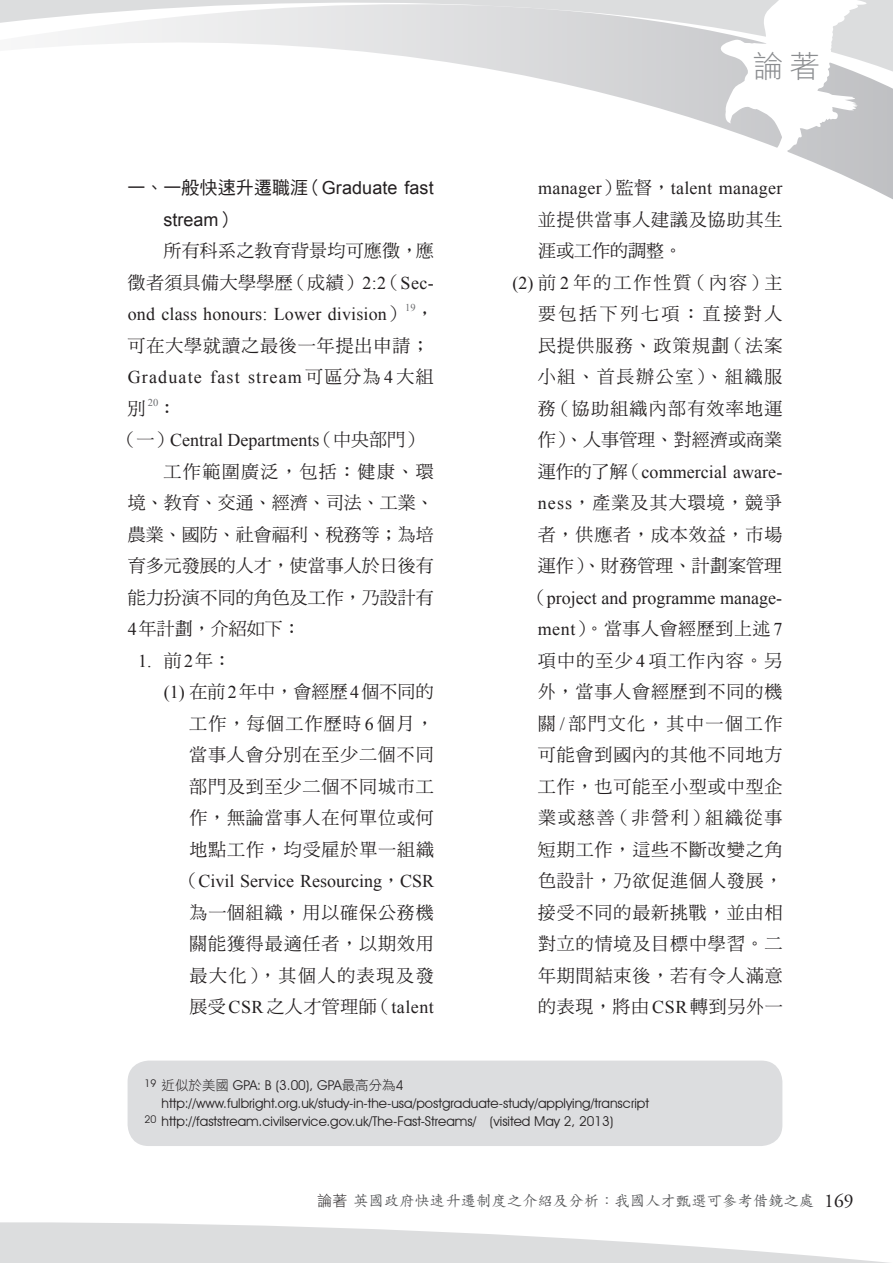
<style>
.page{position:relative;width:893px;height:1263px;background:#fff}
.page>*{position:absolute;margin:0;border:0;box-sizing:border-box;transform-origin:0 0}
.t1{font:30.6px "DF Hei Std W3";color:#8a8c8f}
.t2{font:18px/31.5px "DF Ming Std W5";letter-spacing:.05em;color:#231f20;text-align:justify}
.t3{font:18px "Times New Roman";letter-spacing:.005em;color:#231f20}
.t4{font:18px/31.5px "DF Ming Std W5";letter-spacing:.01em;color:#231f20;text-align:right}
.t5{font:18px/31.5px "Arial";letter-spacing:.005em;color:#231f20}
.t6{font:18px "DF Ming Std W5";letter-spacing:.07em;color:#231f20}
.t7{font:18px "Times New Roman";letter-spacing:.065em;color:#231f20}
.t8{font:18px "DF Ming Std W5";letter-spacing:.11em;color:#231f20}
.t9{font:18px "DF Ming Std W5";letter-spacing:.005em;color:#231f20}
.t10{font:18px "DF Ming Std W5";letter-spacing:.09em;color:#231f20}
.t11{font:18px "DF Ming Std W5";letter-spacing:.145em;color:#231f20}
.t12{font:18px "DF Ming Std W5";color:#231f20}
.t13{font:15px "DF Li Kai Shu Std W5";letter-spacing:.025em;color:#57585a}
.t14{font:13.5px "Avant Garde IT Cby BT";color:#231f20}
.t15{font:10.5px "Times New Roman";color:#6c6d70}
.s1{font-family:"DF Hei Std W5"}
.s2{font-family:"Times New Roman"}
.s3{font-family:"DF Ming Std W5"}
.s4{font-family:"DF Hei Std W3"}
.s5{font-family:"DF Hei Std W3";color:#231f20}
.s6{font-family:"Adobe Garamond Pro";font-size:19.5px;color:#231f20}
</style>
<div class="page">
<hr style="left:0;top:0;width:893px;height:3px;background:#dcddde">
<svg style="left:0;top:3px;width:893px;height:196px"></svg>
<svg style="left:717px;top:0;width:153px;height:166px"></svg>
<svg style="left:0;top:1222px;width:890px;height:41px"></svg>
<div style="left:128px;top:1060px;width:654px;height:86px;background:#dcdddf;border-radius:21px"></div>
<p class="t5" style="left:164px;top:172px;width:272px;text-indent:-36px"><span class="s1">一、一般快速升遷職涯（</span>Graduate fast stream<span class="s1">）</span></p>
<p class="t4" style="left:128px;top:235px;width:308px">所有科系之教育背景均可應徵，應<br>徵者須具備大學學歷（成績）<span class="s2">2:2</span>（<span class="s2">Sec-</span></p>
<p class="t3" style="left:128px;top:302px;width:279px">ond class honours: Lower division<span class="s3">）</span></p>
<p class="t15" style="left:405px;top:301px;width:12px">19</p>
<p class="t2" style="left:128px;top:298px;width:308px;text-align:right">，<br>可在大學就讀之最後一年提出申請；</p>
<p class="t7" style="left:128px;top:365px;width:308px">Graduate fast stream <span class="s3">可區分為</span> 4 <span class="s3">大組</span></p>
<p class="t2" style="left:128px;top:392px;width:19px">別</p>
<p class="t15" style="left:148px;top:395px;width:12px">20</p>
<p class="t2" style="left:158px;top:392px;width:19px">：</p>
<p class="t3" style="left:119px;top:428px;width:306px"><span class="s3">（一）</span>Central Departments<span class="s3">（中央部門）</span></p>
<p class="t2" style="left:128px;top:455px;width:308px;text-indent:36px">工作範圍廣泛，包括：健康、環境、教育、交通、經濟、司法、工業、農業、國防、社會福利、稅務等；為培育多元發展的人才，使當事人於日後有能力扮演不同的角色及工作，乃設計有<span class="s2">4</span>年計劃，介紹如下：</p>
<p class="t3" style="left:138px;top:648px;width:95px">1. <span class="s3">前</span>2<span class="s3">年：</span></p>
<p class="t2" style="left:189px;top:676px;width:246px;text-indent:-25px"><span class="s2">(1)</span> 在前<span class="s2">2</span>年中，會經歷<span class="s2">4</span>個不同的工作，每個工作歷時 <span class="s2">6</span> 個月，當事人會分別在至少二個不同部門及到至少二個不同城市工作，無論當事人在何單位或何地點工作，均受雇於單一組織</p>
<p class="t3" style="left:180px;top:869px;width:255px"><span class="s3">（</span>Civil Service Resourcing<span class="s3">，</span>CSR</p>
<p class="t2" style="left:189px;top:896px;width:246px">為一個組織，用以確保公務機關能獲得最適任者，以期效用最大化），其個人的表現及發展受<span class="s2">CSR</span>之人才管理師（<span class="s2">talent</span></p>
<h1 class="t1" style="left:753px;top:50px;width:69px">論著</h1>
<p class="t3" style="left:538px;top:176px;width:246px">manager<span class="s3">）監督，</span>talent manager</p>
<p class="t2" style="left:538px;top:203px;width:246px">並提供當事人建議及協助其生</p>
<p class="t12" style="left:538px;top:241px;width:145px">涯或工作的調整。</p>
<p class="t8" style="left:513px;top:272px;width:271px"><span class="s2">(2)</span> 前 <span class="s2">2</span> 年的工作性質（內容）主</p>
<p class="t11" style="left:538px;top:304px;width:246px">要包括下列七項：直接對人</p>
<p class="t6" style="left:538px;top:335px;width:246px">民提供服務、政策規劃（法案</p>
<p class="t10" style="left:538px;top:367px;width:246px">小組、首長辦公室）、組織服</p>
<p class="t6" style="left:538px;top:398px;width:246px">務（協助組織內部有效率地運</p>
<p class="t9" style="left:538px;top:430px;width:246px">作）、人事管理、對經濟或商業</p>
<p class="t3" style="left:538px;top:459px;width:246px"><span class="s3">運作的了解（</span>commercial aware-</p>
<p class="t2" style="left:538px;top:487px;width:246px"><span class="s2">ness</span>，產業及其大環境，競爭者，供應者，成本效益，市場運作）、財務管理、計劃案管理</p>
<p class="t3" style="left:529px;top:585px;width:255px"><span class="s3">（</span>project and programme manage-</p>
<p class="t2" style="left:538px;top:613px;width:246px"><span class="s2">ment</span>）。當事人會經歷到上述<span class="s2">7</span>項中的至少 <span class="s2">4</span> 項工作內容。另外，當事人會經歷到不同的機關 <span class="s2">/</span> 部門文化，其中一個工作可能會到國內的其他不同地方工作，也可能至小型或中型企業或慈善（非營利）組織從事短期工作，這些不斷改變之角色設計，乃欲促進個人發展，接受不同的最新挑戰，並由相對立的情境及目標中學習。二年期間結束後，若有令人滿意的表現，將由<span class="s2">CSR</span>轉到另外一</p>
<p class="t14" style="left:145px;top:1077px;width:260px"><sup>19</sup> <span class="s4">近似於美國</span> GPA: B (3.00), GPA<span class="s4">最高分為</span>4</p>
<p class="t14" style="left:162px;top:1095px;width:489px">http://www.fulbright.org.uk/study-in-the-usa/postgraduate-study/applying/transcript</p>
<p class="t14" style="left:145px;top:1113px;width:470px"><sup>20</sup> http://faststream.civilservice.gov.uk/The-Fast-Streams/ (visited May 2, 2013)</p>
<p class="t13" style="left:317px;top:1192px;width:538px"><span class="s5">論著</span>英國政府快速升遷制度之介紹及分析：我國人才甄選可參考借鏡之處 <span class="s6">169</span></p>
</div>
